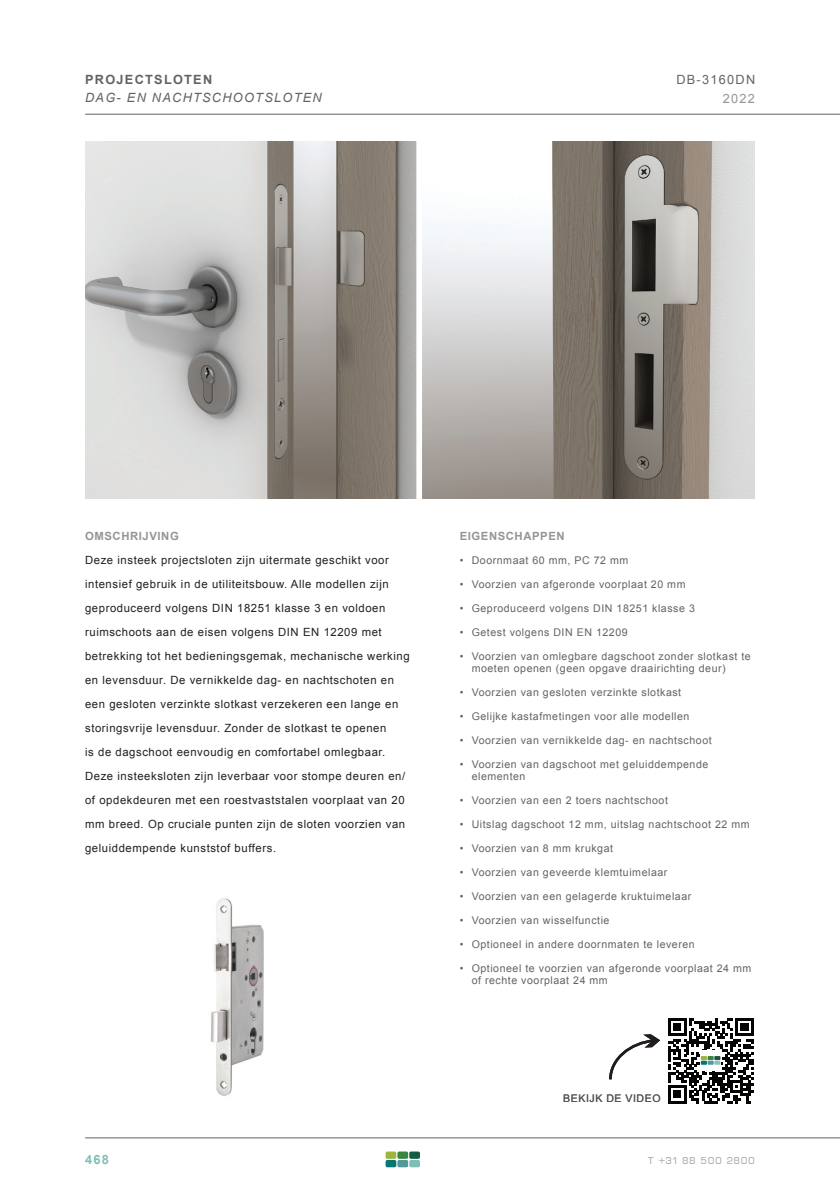
<style>
.page{position:relative;width:840px;height:1191px;background:#fff}
.page>*{position:absolute;margin:0;border:0;box-sizing:border-box;transform-origin:0 0}
.t1{font:italic 12.8px "Arial";letter-spacing:.1em;color:#636366}
.t2{font:700 12.8px "Arial";letter-spacing:.1em;color:#636366}
.t3{font:12.8px "Arial";letter-spacing:.1em;color:#636366}
.t4{font:12.8px "Arial";color:#939598}
.t5{font:700 12.8px "Arial";color:#7fbeb4}
.t6{font:12px "Eurostile DCD";letter-spacing:.05em;color:#adaeb2}
.t7{font:11.4px/24px "Arial";letter-spacing:.05em;color:#231f20}
.t8{font:700 11.4px "Arial";letter-spacing:.05em;color:#939598}
.t9{font:10.6px/12px "Arial";letter-spacing:.05em;color:#636366}
.t10{font:10.6px "Arial";letter-spacing:.05em;color:#5a5758}
</style>
<div class="page">
<hr style="left:85px;top:1137px;width:754px;height:1px;background:#636366">
<svg style="left:385px;top:1151px;width:35px;height:16px"></svg>
<hr style="left:85px;top:114px;width:754px;height:1px;background:#636366">
<img style="left:85px;top:141px;width:331px;height:357px">
<img style="left:422px;top:141px;width:332px;height:357px">
<img style="left:210px;top:898px;width:53px;height:198px">
<svg style="left:668px;top:1018px;width:85px;height:85px"></svg>
<svg style="left:609px;top:1034px;width:50px;height:46px"></svg>
<p class="t2" style="left:85px;top:71px;width:129px">PROJECTSLOTEN</p>
<p class="t1" style="left:85px;top:89px;width:238px">DAG- EN NACHTSCHOOTSLOTEN</p>
<p class="t3" style="left:676px;top:71px;width:80px">DB-3160DN</p>
<p class="t4" style="left:722px;top:90px;width:34px">2022</p>
<p class="t8" style="left:85px;top:528px;width:95px">OMSCHRIJVING</p>
<p class="t7" style="left:85px;top:548px;width:326px">Deze insteek projectsloten zijn uitermate geschikt voor intensief gebruik in de utiliteitsbouw. Alle modellen zijn geproduceerd volgens DIN 18251 klasse 3 en voldoen ruimschoots aan de eisen volgens DIN EN 12209 met betrekking tot het bedieningsgemak, mechanische werking en levensduur. De vernikkelde dag- en nachtschoten en een gesloten verzinkte slotkast verzekeren een lange en storingsvrije levensduur. Zonder de slotkast te openen<br>is de dagschoot eenvoudig en comfortabel omlegbaar.<br>Deze insteeksloten zijn leverbaar voor stompe deuren en/ of opdekdeuren met een roestvaststalen voorplaat van 20 mm breed. Op cruciale punten zijn de sloten voorzien van geluiddempende kunststof buffers.</p>
<p class="t8" style="left:459px;top:528px;width:106px">EIGENSCHAPPEN</p>
<p class="t9" style="left:459px;top:554px;width:170px">• Doornmaat 60 mm, PC 72 mm</p>
<p class="t9" style="left:459px;top:578px;width:227px">• Voorzien van afgeronde voorplaat 20 mm</p>
<p class="t9" style="left:459px;top:602px;width:236px">• Geproduceerd volgens DIN 18251 klasse 3</p>
<p class="t9" style="left:459px;top:626px;width:169px">• Getest volgens DIN EN 12209</p>
<p class="t9" style="left:471px;top:650px;width:280px;text-indent:-12px">• Voorzien van omlegbare dagschoot zonder slotkast te moeten openen (geen opgave draairichting deur)</p>
<p class="t9" style="left:459px;top:686px;width:223px">• Voorzien van gesloten verzinkte slotkast</p>
<p class="t9" style="left:459px;top:710px;width:231px">• Gelijke kastafmetingen voor alle modellen</p>
<p class="t9" style="left:459px;top:734px;width:253px">• Voorzien van vernikkelde dag- en nachtschoot</p>
<p class="t9" style="left:471px;top:758px;width:238px;text-indent:-12px">• Voorzien van dagschoot met geluiddempende elementen</p>
<p class="t9" style="left:459px;top:794px;width:210px">• Voorzien van een 2 toers nachtschoot</p>
<p class="t9" style="left:459px;top:818px;width:291px">• Uitslag dagschoot 12 mm, uitslag nachtschoot 22 mm</p>
<p class="t9" style="left:459px;top:842px;width:155px">• Voorzien van 8 mm krukgat</p>
<p class="t9" style="left:459px;top:866px;width:209px">• Voorzien van geveerde klemtuimelaar</p>
<p class="t9" style="left:459px;top:890px;width:233px">• Voorzien van een gelagerde kruktuimelaar</p>
<p class="t9" style="left:459px;top:914px;width:151px">• Voorzien van wisselfunctie</p>
<p class="t9" style="left:459px;top:938px;width:236px">• Optioneel in andere doornmaten te leveren</p>
<p class="t9" style="left:471px;top:962px;width:281px;text-indent:-12px">• Optioneel te voorzien van afgeronde voorplaat 24 mm of rechte voorplaat 24 mm</p>
<p class="t10" style="left:563px;top:1091px;width:99px">BEKIJK DE VIDEO</p>
<p class="t5" style="left:85px;top:1151px;width:25px">468</p>
<p class="t6" style="left:647px;top:1153px;width:108px">t +31 88 500 2800</p>
</div>
